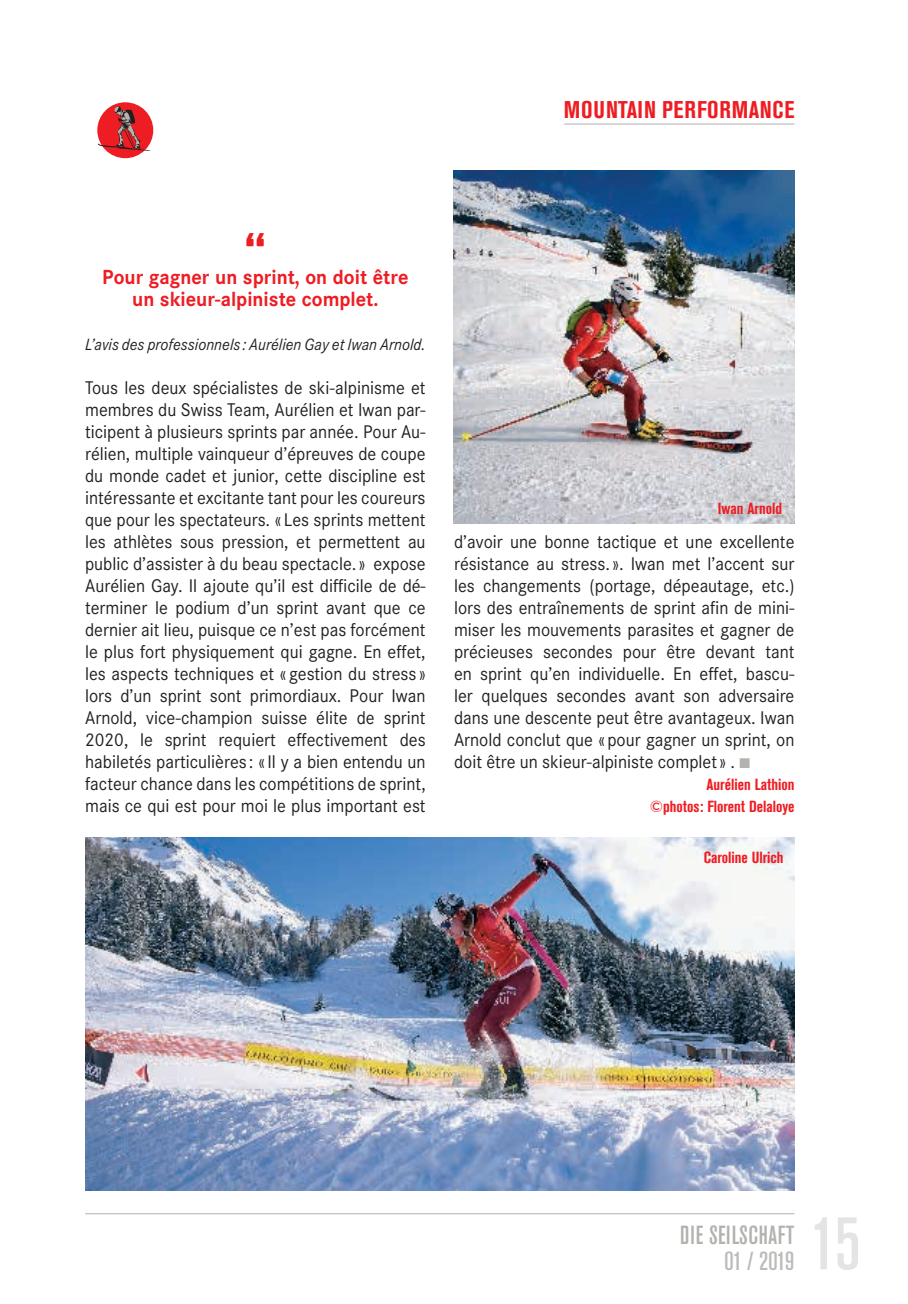
<style>
.page{position:relative;width:908px;height:1304px;background:#fff}
.page>*{position:absolute;margin:0;border:0;box-sizing:border-box;transform-origin:0 0}
.t1{font:500 74px "Akzidenz Grot Con BQ";color:#e4e4e4}
.t2{font:44px "Archive";color:#ee1d23;scale:.95 1}
.t3{font:500 26px "Akzidenz Grot Con BQ";letter-spacing:.02em;color:#b4b2ae}
.t4{font:500 26px "Akzidenz Grot Con BQ";letter-spacing:-.03em;color:#bdbbb8}
.t5{font:700 24px "Akzidenz Grot Con BQ";letter-spacing:.035em;color:#ee1d23}
.t6{font:700 20px/22px "Corporate SBQ";color:#ee1d23;text-align:center;scale:.95 1}
.t7{font:18px/22px "Corporate SBQ";color:#231f20;text-align:justify;scale:.95 1}
.t8{font:700 16px/22px "Akzidenz Grot Con BQ";color:#ee1d23;text-align:right}
.t9{font:italic 16px "Corporate SBQ";color:#231f20;scale:.95 1}
.s1{color:#b4b2ae}
</style>
<div class="page">
<hr style="left:85px;top:1213px;width:709px;height:1px;background:#b4b2ae">
<div style="left:97px;top:102px;width:56px;height:56px;background:#ee1d23;border-radius:50%"></div>
<svg style="left:98px;top:106px;width:53px;height:45px"></svg>
<hr style="left:563px;top:124px;width:231px;height:1px;background:#b4b2ae">
<img style="left:454px;top:170px;width:340px;height:353px">
<img style="left:85px;top:838px;width:709px;height:353px">
<h3 class="t5" style="left:563px;top:96px;width:232px">MOUNTAIN PERFORMANCE</h3>
<h2 class="t2" style="left:244px;top:222px;width:26px">“</h2>
<p class="t6" style="left:102px;top:266px;width:323px">Pour gagner un sprint, on doit être un skieur-alpiniste complet.</p>
<p class="t9" style="left:85px;top:335px;width:360px">L’avis des professionnels : Aurélien Gay et Iwan Arnold.</p>
<p class="t7" style="left:85px;top:377px;width:360px">Tous les deux spécialistes de ski-alpinisme et membres du Swiss Team, Aurélien et Iwan par&shy;ticipent à plusieurs sprints par année. Pour Au&shy;rélien, multiple vainqueur d’épreuves de coupe du monde cadet et junior, cette discipline est intéressante et excitante tant pour les coureurs que pour les spectateurs. « Les sprints mettent les athlètes sous pression, et permettent au public d’assister à du beau spectacle. » expose Aurélien Gay. Il ajoute qu’il est difficile de dé&shy;terminer le podium d’un sprint avant que ce dernier ait lieu, puisque ce n’est pas forcément le plus fort physiquement qui gagne. En effet, les aspects techniques et «gestion du stress » lors d’un sprint sont primordiaux. Pour Iwan Arnold, vice-champion suisse élite de sprint 2020, le sprint requiert effectivement des habiletés particulières : « Il y a bien entendu un facteur chance dans les compétitions de sprint, mais ce qui est pour moi le plus important est</p>
<p class="t8" style="left:717px;top:497px;width:66px">Iwan Arnold</p>
<p class="t7" style="left:454px;top:531px;width:360px">d’avoir une bonne tactique et une excellente résistance au stress. ». Iwan met l’accent sur les changements (portage, dépeautage, etc.) lors des entraînements de sprint afin de mini&shy;miser les mouvements parasites et gagner de précieuses secondes pour être devant tant en sprint qu’en individuelle. En effet, bascu&shy;ler quelques secondes avant son adversaire dans une descente peut être avantageux. Iwan Arnold conclut que «pour gagner un sprint, on doit être un skieur-alpiniste complet » . <span class="s1">■</span></p>
<p class="t8" style="left:649px;top:773px;width:146px">Aurélien Lathion ©photos: Florent Delaloye</p>
<p class="t8" style="left:703px;top:847px;width:81px">Caroline Ulrich</p>
<h3 class="t3" style="left:680px;top:1220px;width:116px">DIE SEILSCHAFT</h3>
<h3 class="t4" style="left:724px;top:1246px;width:71px">01 / 2019</h3>
<h1 class="t1" style="left:809px;top:1202px;width:52px">15</h1>
</div>
